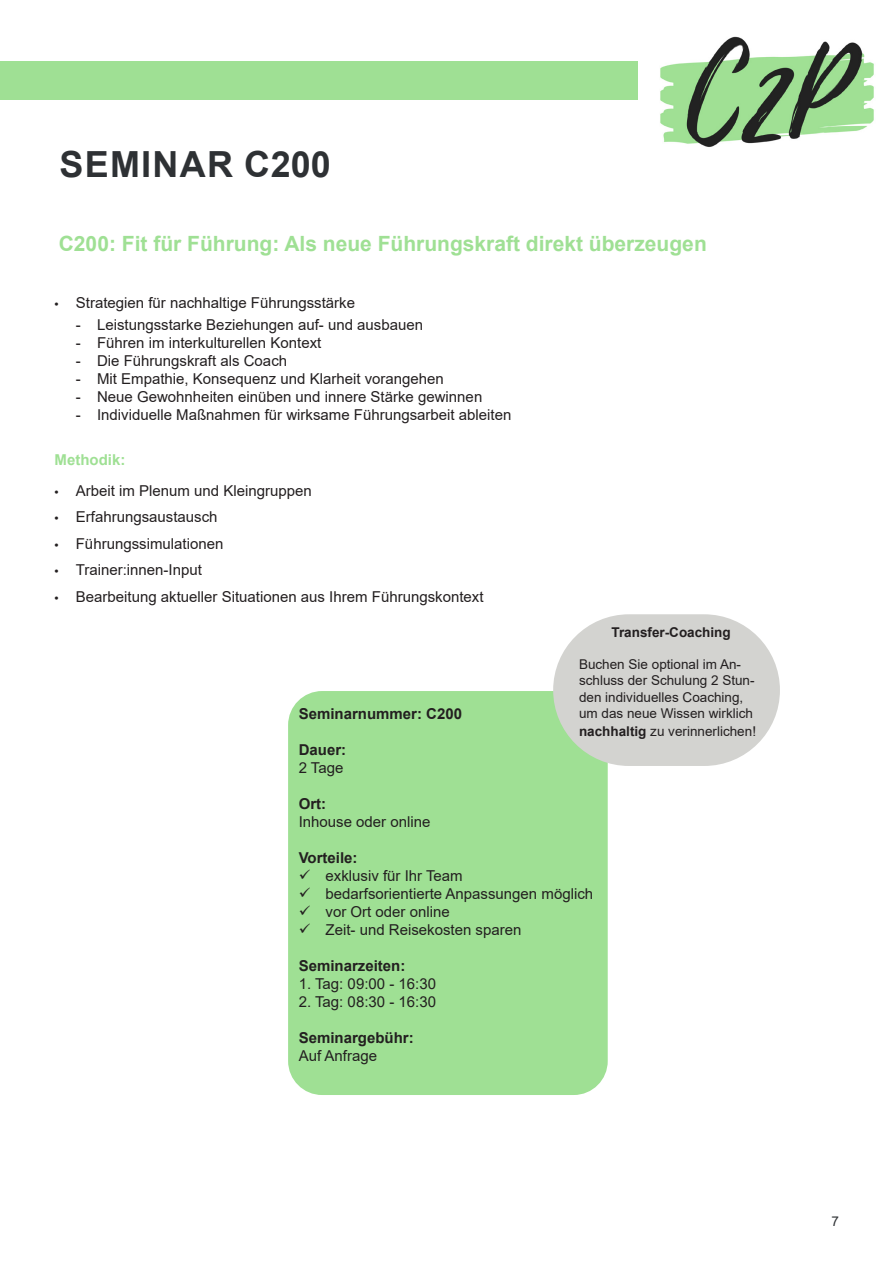
<style>
.page{position:relative;width:893px;height:1263px;background:#fff}
.page>*{position:absolute;margin:0;border:0;box-sizing:border-box;transform-origin:0 0}
.Überschrift{font:700 36px "Arial";letter-spacing:.035em;color:#2e3134}
.Textüberschrift_2_gr{font:700 21px "Arial";color:#9fe094}
.Text{font:15px "Arial";color:#231f20}
.Text-2{font:700 15px "Arial";color:#231f20}
.Textüberschrift_2_gr-2{font:700 15px "Arial";color:#9fe094}
.Text-3{font:13.5px/16.2px "Arial";color:#231f20}
.Text-4{font:700 13.5px "Arial";color:#231f20}
.t1{font:13.5px "Arial";color:#2e3134}
.s1{font-family:"Myriad Pro"}
.s2{font-weight:700}
</style>
<div class="page">
<img style="left:660px;top:36px;width:214px;height:111px">
<div style="left:0;top:61px;width:638px;height:39px;background:#9fe094"></div>
<div style="left:288px;top:691px;width:320px;height:404px;background:#9fe094;border-radius:34px"></div>
<div style="left:553px;top:614px;width:227px;height:152px;background:#d3d3d0;border-radius:76px"></div>
<p class="Überschrift" style="left:59px;top:139px;width:273px">SEMINAR C200</p>
<p class="Textüberschrift_2_gr" style="left:59px;top:229px;width:649px">C200: Fit für Führung: Als neue Führungskraft direkt überzeugen</p>
<p class="Text" style="left:55px;top:292px;width:302px"><span class="s1">•</span> Strategien für nachhaltige Führungsstärke</p>
<p class="Text" style="left:76px;top:315px;width:349px">- Leistungsstarke Beziehungen auf- und ausbauen</p>
<p class="Text" style="left:76px;top:333px;width:247px">- Führen im interkulturellen Kontext</p>
<p class="Text" style="left:76px;top:351px;width:213px">- Die Führungskraft als Coach</p>
<p class="Text" style="left:76px;top:369px;width:370px">- Mit Empathie, Konsequenz und Klarheit vorangehen</p>
<p class="Text" style="left:76px;top:387px;width:408px">- Neue Gewohnheiten einüben und innere Stärke gewinnen</p>
<p class="Text" style="left:76px;top:405px;width:437px">- Individuelle Maßnahmen für wirksame Führungsarbeit ableiten</p>
<p class="Textüberschrift_2_gr-2" style="left:55px;top:449px;width:72px">Methodik:</p>
<p class="Text" style="left:55px;top:480px;width:259px"><span class="s1">•</span> Arbeit im Plenum und Kleingruppen</p>
<p class="Text" style="left:55px;top:506px;width:164px"><span class="s1">•</span> Erfahrungsaustausch</p>
<p class="Text" style="left:55px;top:533px;width:170px"><span class="s1">•</span> Führungssimulationen</p>
<p class="Text" style="left:55px;top:559px;width:149px"><span class="s1">•</span> Trainer:innen-Input</p>
<p class="Text" style="left:55px;top:586px;width:430px"><span class="s1">•</span> Bearbeitung aktueller Situationen aus Ihrem Führungskontext</p>
<p class="Text-4" style="left:611px;top:622px;width:121px">Transfer-Coaching</p>
<p class="Text-3" style="left:579px;top:656px;width:177px">Buchen Sie optional im An&shy;schluss der Schulung 2 Stun&shy;den individuelles Coaching, um das neue Wissen wirklich</p>
<p class="Text-3" style="left:579px;top:723px;width:179px"><span class="s2">nachhaltig</span> zu verinnerlichen!</p>
<p class="Text-2" style="left:299px;top:703px;width:165px">Seminarnummer: C200</p>
<p class="Text-2" style="left:299px;top:739px;width:49px">Dauer:</p>
<p class="Text" style="left:299px;top:757px;width:46px">2 Tage</p>
<p class="Text-2" style="left:299px;top:793px;width:29px">Ort:</p>
<p class="Text" style="left:299px;top:811px;width:133px">Inhouse oder online</p>
<p class="Text-2" style="left:299px;top:847px;width:60px">Vorteile:</p>
<p class="Text" style="left:299px;top:865px;width:166px">✓ exklusiv für Ihr Team</p>
<p class="Text" style="left:299px;top:883px;width:296px">✓ bedarfsorientierte Anpassungen möglich</p>
<p class="Text" style="left:299px;top:901px;width:152px">✓ vor Ort oder online</p>
<p class="Text" style="left:299px;top:919px;width:224px">✓ Zeit- und Reisekosten sparen</p>
<p class="Text-2" style="left:299px;top:955px;width:108px">Seminarzeiten:</p>
<p class="Text" style="left:299px;top:973px;width:139px">1. Tag: 09:00 - 16:30</p>
<p class="Text" style="left:299px;top:991px;width:139px">2. Tag: 08:30 - 16:30</p>
<p class="Text-2" style="left:299px;top:1027px;width:117px">Seminargebühr:</p>
<p class="Text" style="left:299px;top:1045px;width:80px">Auf Anfrage</p>
<p class="t1" style="left:831px;top:1212px;width:9px">7</p>
</div>
